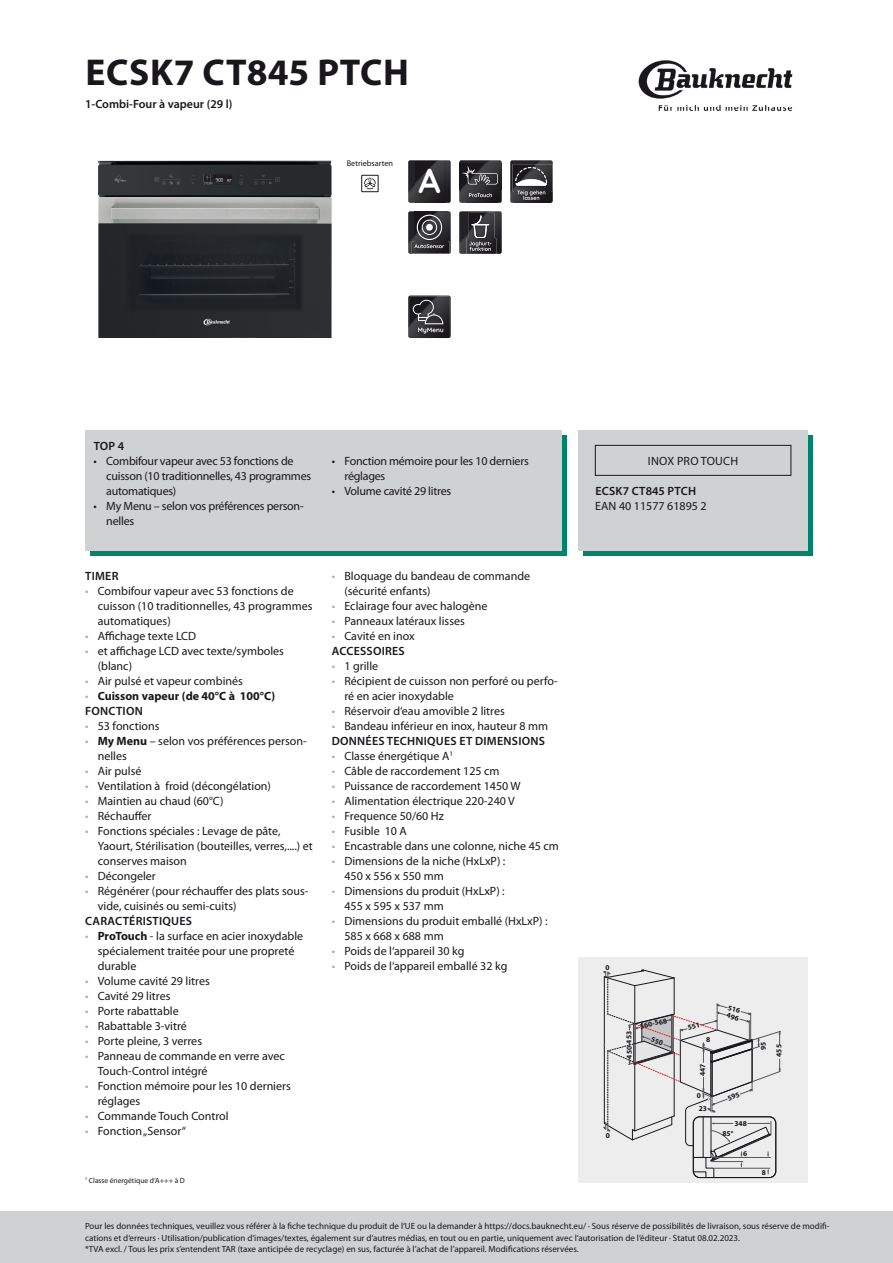
<style>
.page{position:relative;width:893px;height:1263px;background:#fff}
.page>*{position:absolute;margin:0;border:0;box-sizing:border-box;transform-origin:0 0}
.t1{font:700 37.5px "Myriad Pro";letter-spacing:.02em;color:#1a171c}
.t2{font:700 34.5px "Hotpoint";color:#fff}
.t3{font:12px/15px "Myriad Pro";color:#1a171c}
.t4{font:12px/15px "Myriad Pro";letter-spacing:-.02em;color:#1a171c}
.t5{font:600 12px "Myriad Pro";letter-spacing:.02em;color:#1a171c}
.t6{font:700 12px/15px "Myriad Pro";color:#1a171c}
.t7{font:600 12px "Myriad Pro";color:#1a171c}
.t8{font:12px "Myriad Pro";letter-spacing:.02em;color:#1a171c}
.t9{font:9px/11.2px "Myriad Pro";color:#1a171c}
.t10{font:8.25px "Myriad Pro";color:#1a171c}
.t11{font:700 7.5px/15.6px "Myriad Pro";color:#1a171c;text-align:right}
.t12{font:7.5px "Myriad Pro";color:#1a171c}
.s1{color:#a7a9ab}
.s2{font-weight:400;color:#a7a9ab}
.s3{font-weight:600}
.s4{font-weight:700}
</style>
<div class="page">
<img style="left:638px;top:60px;width:155px;height:52px">
<div style="left:0;top:1212px;width:893px;height:51px;background:#d0d1d2"></div>
<img style="left:98px;top:160px;width:234px;height:178px">
<div style="left:361px;top:175px;width:17px;height:17px;border:1px solid #1a171c"></div>
<svg style="left:364px;top:178px;width:12px;height:11px"></svg>
<svg style="left:408px;top:160px;width:43px;height:43px"></svg>
<img style="left:416px;top:161px;width:29px;height:42px">
<svg style="left:408px;top:211px;width:43px;height:43px;background:#49474a"></svg>
<svg style="left:459px;top:160px;width:43px;height:43px;background:#3f3d40"></svg>
<svg style="left:459px;top:211px;width:43px;height:43px;background:#454447"></svg>
<svg style="left:510px;top:160px;width:43px;height:43px;background:#515052"></svg>
<svg style="left:408px;top:295px;width:43px;height:43px;background:#454447"></svg>
<svg style="left:90px;top:436px;width:477px;height:120px;background:#228f7b"></svg>
<div style="left:85px;top:430px;width:476px;height:120px;background:#d0d1d2"></div>
<div style="left:584px;top:436px;width:229px;height:120px;background:#00836a"></div>
<div style="left:578px;top:430px;width:230px;height:120px;background:#d0d1d2"></div>
<div style="left:595px;top:445px;width:196px;height:30px;border:1px solid #1a171c"></div>
<div style="left:578px;top:958px;width:230px;height:225px;background:#ededee"></div>
<svg style="left:603px;top:970px;width:178px;height:207px"></svg>
<h1 class="t1" style="left:85px;top:48px;width:325px">ECSK7 CT845 PTCH</h1>
<p class="t7" style="left:85px;top:97px;width:149px">1-Combi-Four à vapeur (29 l)</p>
<p class="t10" style="left:347px;top:159px;width:48px">Betriebsarten</p>
<h2 class="t2" style="left:419px;top:153px;width:24px">A</h2>
<p class="t5" style="left:94px;top:439px;width:32px">TOP 4</p>
<p class="t4" style="left:106px;top:454px;width:206px;text-indent:-13px">• Combifour vapeur avec 53 fonctions de cuisson (10 traditionnelles, 43 programmes automatiques)</p>
<p class="t4" style="left:106px;top:499px;width:199px;text-indent:-13px">• My Menu – selon vos préférences person&shy;nelles</p>
<p class="t5" style="left:85px;top:570px;width:35px">TIMER</p>
<p class="t3" style="left:98px;top:584px;width:216px;text-indent:-13px"><span class="s1">•</span> Combifour vapeur avec 53 fonctions de cuisson (10 traditionnelles, 43 programmes automatiques)</p>
<p class="t3" style="left:85px;top:629px;width:113px"><span class="s1">•</span> Affichage texte LCD</p>
<p class="t3" style="left:98px;top:644px;width:188px;text-indent:-13px"><span class="s1">•</span> et affichage LCD avec texte/symboles (blanc)</p>
<p class="t3" style="left:85px;top:674px;width:159px"><span class="s1">•</span> Air pulsé et vapeur combinés</p>
<p class="t6" style="left:85px;top:688px;width:192px"><span class="s2">•</span> Cuisson vapeur (de 40°C à 100°C)<br><span class="s3">FONCTION</span></p>
<p class="t3" style="left:85px;top:719px;width:76px"><span class="s1">•</span> 53 fonctions</p>
<p class="t3" style="left:98px;top:734px;width:210px;text-indent:-13px"><span class="s1">•</span> <span class="s4">My Menu</span> – selon vos préférences person&shy;nelles</p>
<p class="t3" style="left:85px;top:764px;width:58px"><span class="s1">•</span> Air pulsé</p>
<p class="t3" style="left:85px;top:779px;width:187px"><span class="s1">•</span> Ventilation à froid (décongélation)</p>
<p class="t3" style="left:85px;top:794px;width:140px"><span class="s1">•</span> Maintien au chaud (60°C)</p>
<p class="t3" style="left:85px;top:809px;width:68px"><span class="s1">•</span> Réchauffer</p>
<p class="t3" style="left:98px;top:824px;width:217px;text-indent:-13px"><span class="s1">•</span> Fonctions spéciales : Levage de pâte,<br>Yaourt, Stérilisation (bouteilles, verres,....) et conserves maison</p>
<p class="t3" style="left:85px;top:869px;width:72px"><span class="s1">•</span> Décongeler</p>
<p class="t3" style="left:98px;top:884px;width:212px;text-indent:-13px"><span class="s1">•</span> Régénérer (pour réchauffer des plats sous&shy;vide, cuisinés ou semi-cuits)</p>
<p class="t5" style="left:85px;top:915px;width:108px">CARACTÉRISTIQUES</p>
<p class="t3" style="left:98px;top:929px;width:207px;text-indent:-13px"><span class="s1">•</span> <span class="s4">ProTouch</span> - la surface en acier inoxydable spécialement traitée pour une propreté durable</p>
<p class="t3" style="left:85px;top:974px;width:126px"><span class="s1">•</span> Volume cavité 29 litres</p>
<p class="t3" style="left:85px;top:989px;width:87px"><span class="s1">•</span> Cavité 29 litres</p>
<p class="t3" style="left:85px;top:1004px;width:95px"><span class="s1">•</span> Porte rabattable</p>
<p class="t3" style="left:85px;top:1019px;width:103px"><span class="s1">•</span> Rabattable 3-vitré</p>
<p class="t3" style="left:85px;top:1034px;width:119px"><span class="s1">•</span> Porte pleine, 3 verres</p>
<p class="t3" style="left:98px;top:1049px;width:189px;text-indent:-13px"><span class="s1">•</span> Panneau de commande en verre avec<br>Touch-Control intégré</p>
<p class="t3" style="left:98px;top:1079px;width:195px;text-indent:-13px"><span class="s1">•</span> Fonction mémoire pour les 10 derniers réglages</p>
<p class="t3" style="left:85px;top:1109px;width:145px"><span class="s1">•</span> Commande Touch Control</p>
<p class="t3" style="left:85px;top:1124px;width:102px"><span class="s1">•</span> Fonction „Sensor“</p>
<p class="t12" style="left:85px;top:1176px;width:101px"><sup>1</sup> Classe énergétique d‘A+++ à D</p>
<p class="t4" style="left:344px;top:454px;width:186px;text-indent:-13px">• Fonction mémoire pour les 10 derniers réglages</p>
<p class="t4" style="left:332px;top:484px;width:121px">• Volume cavité 29 litres</p>
<p class="t3" style="left:344px;top:569px;width:187px;text-indent:-13px"><span class="s1">•</span> Bloquage du bandeau de commande (sécurité enfants)</p>
<p class="t3" style="left:332px;top:599px;width:157px"><span class="s1">•</span> Eclairage four avec halogène</p>
<p class="t3" style="left:332px;top:614px;width:135px"><span class="s1">•</span> Panneaux latéraux lisses</p>
<p class="t3" style="left:332px;top:629px;width:85px"><span class="s1">•</span> Cavité en inox<br><span class="s3">ACCESSOIRES</span></p>
<p class="t3" style="left:332px;top:659px;width:48px"><span class="s1">•</span> 1 grille</p>
<p class="t3" style="left:344px;top:674px;width:215px;text-indent:-13px"><span class="s1">•</span> Récipient de cuisson non perforé ou perfo&shy;ré en acier inoxydable</p>
<p class="t3" style="left:332px;top:704px;width:175px"><span class="s1">•</span> Réservoir d‘eau amovible 2 litres</p>
<p class="t3" style="left:332px;top:719px;width:218px"><span class="s1">•</span> Bandeau inférieur en inox, hauteur 8 mm<br><span class="s3">DONNÉES TECHNIQUES ET DIMENSIONS</span></p>
<p class="t3" style="left:332px;top:749px;width:123px"><span class="s1">•</span> Classe énergétique A<sup>1</sup></p>
<p class="t3" style="left:332px;top:764px;width:169px"><span class="s1">•</span> Câble de raccordement 125 cm</p>
<p class="t3" style="left:332px;top:779px;width:190px"><span class="s1">•</span> Puissance de raccordement 1450 W</p>
<p class="t3" style="left:332px;top:794px;width:185px"><span class="s1">•</span> Alimentation électrique 220-240 V</p>
<p class="t3" style="left:332px;top:809px;width:114px"><span class="s1">•</span> Frequence 50/60 Hz</p>
<p class="t3" style="left:332px;top:824px;width:77px"><span class="s1">•</span> Fusible 10 A</p>
<p class="t3" style="left:332px;top:839px;width:229px"><span class="s1">•</span> Encastrable dans une colonne, niche 45 cm</p>
<p class="t3" style="left:344px;top:854px;width:163px;text-indent:-13px"><span class="s1">•</span> Dimensions de la niche (HxLxP) :<br>450 x 556 x 550 mm</p>
<p class="t3" style="left:344px;top:884px;width:162px;text-indent:-13px"><span class="s1">•</span> Dimensions du produit (HxLxP) :<br>455 x 595 x 537 mm</p>
<p class="t3" style="left:344px;top:914px;width:205px;text-indent:-13px"><span class="s1">•</span> Dimensions du produit emballé (HxLxP) :<br>585 x 668 x 688 mm</p>
<p class="t3" style="left:332px;top:944px;width:134px"><span class="s1">•</span> Poids de l‘appareil 30 kg</p>
<p class="t3" style="left:332px;top:959px;width:177px"><span class="s1">•</span> Poids de l‘appareil emballé 32 kg</p>
<p class="t8" style="left:648px;top:454px;width:92px">INOX PRO TOUCH</p>
<p class="t5" style="left:595px;top:484px;width:102px">ECSK7 CT845 PTCH</p>
<p class="t3" style="left:595px;top:499px;width:113px">EAN 40 11577 61895 2</p>
<p class="t11" style="left:606px;top:959px;width:6px">0</p>
<p class="t11" style="left:621px;top:1058px;width:29px;rotate:-90deg">450-453</p>
<p class="t11" style="left:650px;top:1016px;width:17px;rotate:-13deg">-568</p>
<p class="t11" style="left:606px;top:1127px;width:6px">0</p>
<p class="t11" style="left:706px;top:1032px;width:6px">8</p>
<p class="t11" style="left:695px;top:1076px;width:14px;rotate:-90deg">447</p>
<p class="t11" style="left:697px;top:1087px;width:6px">0</p>
<p class="t11" style="left:699px;top:1101px;width:10px">23</p>
<p class="t11" style="left:729px;top:1003px;width:15px;line-height:7.6px;text-align:left;rotate:15deg">516<br>496</p>
<p class="t11" style="left:734px;top:1115px;width:14px">348</p>
<p class="t11" style="left:722px;top:1125px;width:12px">85°</p>
<p class="t11" style="left:743px;top:1145px;width:6px">6</p>
<p class="t11" style="left:755px;top:1057px;width:16px;rotate:-90deg">95<br>455</p>
<p class="t11" style="left:762px;top:1165px;width:6px">8</p>
<p class="t9" style="left:85px;top:1221px;width:746px">Pour les données techniques, veuillez vous référer à la fiche technique du produit de l‘UE ou la demander à https://docs.bauknecht.eu/ · Sous réserve de possibilités de livraison, sous réserve de modifi&shy;cations et d‘erreurs · Utilisation/publication d‘images/textes, également sur d‘autres médias, en tout ou en partie, uniquement avec l‘autorisation de l‘éditeur · Statut 08.02.2023.<br>*TVA excl. / Tous les prix s’entendent TAR (taxe anticipée de recyclage) en sus, facturée à l’achat de l’appareil. Modifications réservées.</p>
</div>
